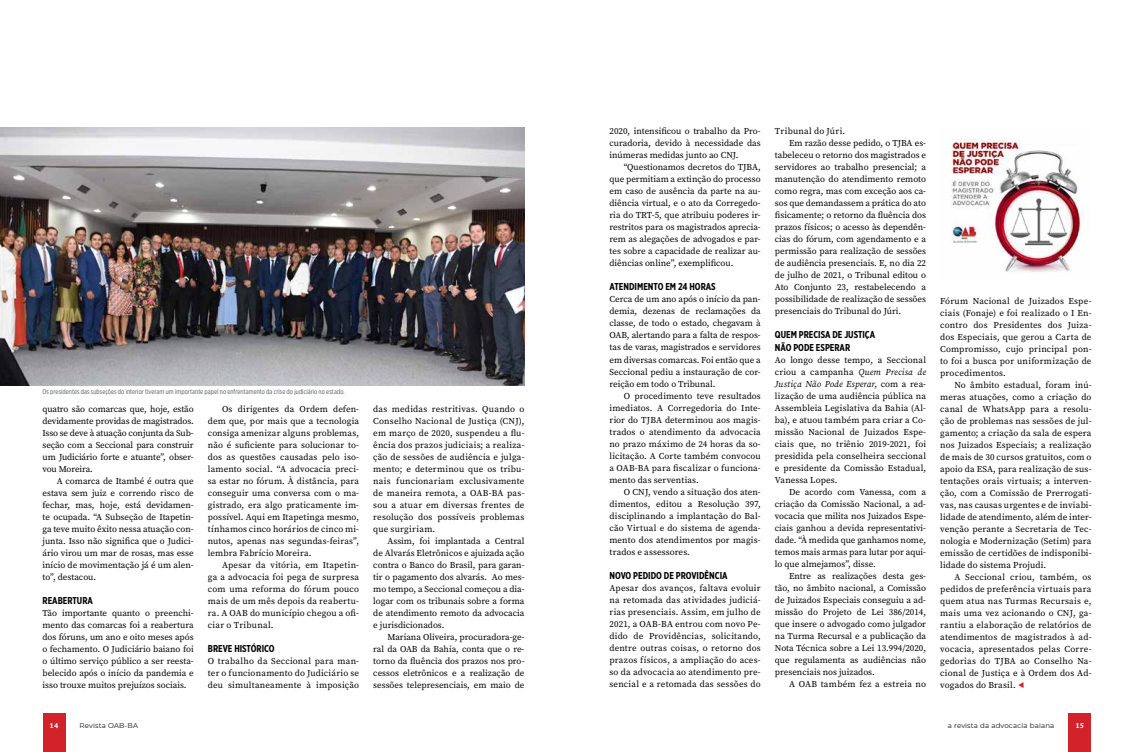
<style>
.page{position:relative;width:1134px;height:752px;background:#fff}
.page>*{position:absolute;margin:0;border:0;box-sizing:border-box;transform-origin:0 0}
.t1{font:700 10px/12px "Gotham X Narrow";color:#000}
.t2{font:9px/12px "Source Serif Pro";color:#000;text-align:justify}
.t3{font:9px "Source Serif Pro";letter-spacing:.025em;color:#000}
.t4{font:9px "Source Serif Pro";letter-spacing:.03em;color:#000}
.t5{font:7px "Gotham X Narrow";letter-spacing:.01em;color:#58595b}
.t6{font:300 7px "Montserrat";letter-spacing:.03em;color:#414042}
.t7{font:700 7px "Bookerly";color:#fff}
.s1{font-style:italic}
.s2{font-size:11px;color:#d2232a}
</style>
<div class="page">
<div style="left:1068px;top:713px;width:23px;height:38px;background:#d2232a"></div>
<img style="left:950px;top:139px;width:131px;height:133px">
<div style="left:43px;top:713px;width:22px;height:38px;background:#d2232a"></div>
<img style="left:0;top:128px;width:524px;height:257px">
<p class="t5" style="left:43px;top:387px;width:304px">Os presidentes das subseções do interior tiveram um importante papel no enfrentamento da crise do judiciário no estado.</p>
<p class="t2" style="left:43px;top:402px;width:153px">quatro são comarcas que, hoje, estão devidamente providas de magistrados.<br>Isso se deve à atuação conjunta da Sub&shy;seção com a Seccional para construir um Judiciário forte e atuante”, obser&shy;vou Moreira.</p>
<p class="t2" style="left:43px;top:474px;width:153px;text-indent:14px">A comarca de Itambé é outra que estava sem juiz e correndo risco de fechar, mas, hoje, está devidamen&shy;te ocupada. “A Subseção de Itapetin&shy;ga teve muito êxito nessa atuação con&shy;junta. Isso não significa que o Judici&shy;ário virou um mar de rosas, mas esse início de movimentação já é um alen&shy;to”, destacou.</p>
<p class="t1" style="left:43px;top:594px;width:52px">REABERTURA</p>
<p class="t2" style="left:43px;top:606px;width:153px">Tão importante quanto o preenchi&shy;mento das comarcas foi a reabertura dos fóruns, um ano e oito meses após o fechamento. O Judiciário baiano foi o último serviço público a ser reesta&shy;belecido após o início da pandemia e isso trouxe muitos prejuízos sociais.</p>
<p class="t2" style="left:208px;top:402px;width:153px;text-indent:14px">Os dirigentes da Ordem defen&shy;dem que, por mais que a tecnologia consiga amenizar alguns problemas, não é suficiente para solucionar to&shy;dos as questões causadas pelo iso&shy;lamento social. “A advocacia preci&shy;sa estar no fórum. À distância, para conseguir uma conversa com o ma&shy;gistrado, era algo praticamente im&shy;possível. Aqui em Itapetinga mesmo, tínhamos cinco horários de cinco mi&shy;nutos, apenas nas segundas-feiras”, lembra Fabrício Moreira.</p>
<p class="t2" style="left:208px;top:558px;width:153px;text-indent:14px">Apesar da vitória, em Itapetin&shy;ga a advocacia foi pega de surpresa com uma reforma do fórum pouco mais de um mês depois da reabertu&shy;ra. A OAB do município chegou a ofi&shy;ciar o Tribunal.</p>
<p class="t1" style="left:208px;top:642px;width:68px">BREVE HISTÓRICO</p>
<p class="t2" style="left:208px;top:654px;width:153px">O trabalho da Seccional para man&shy;ter o funcionamento do Judiciário se deu simultaneamente à imposição</p>
<p class="t2" style="left:373px;top:402px;width:153px">das medidas restritivas. Quando o Conselho Nacional de Justiça (CNJ), em março de 2020, suspendeu a flu&shy;ência dos prazos judiciais; a realiza&shy;ção de sessões de audiência e julga&shy;mento; e determinou que os tribu&shy;nais funcionariam exclusivamente de maneira remota, a OAB-BA pas&shy;sou a atuar em diversas frentes de resolução dos possíveis problemas que surgiriam.</p>
<p class="t2" style="left:373px;top:534px;width:153px;text-indent:14px">Assim, foi implantada a Central de Alvarás Eletrônicos e ajuizada ação contra o Banco do Brasil, para garan&shy;tir o pagamento dos alvarás. Ao mes&shy;mo tempo, a Seccional começou a dia&shy;logar com os tribunais sobre a forma de atendimento remoto da advocacia e jurisdicionados.</p>
<p class="t2" style="left:373px;top:630px;width:153px;text-indent:14px">Mariana Oliveira, procuradora-ge&shy;ral da OAB da Bahia, conta que o re&shy;torno da fluência dos prazos nos pro&shy;cessos eletrônicos e a realização de sessões telepresenciais, em maio de</p>
<p class="t2" style="left:609px;top:125px;width:153px">2020, intensificou o trabalho da Pro&shy;curadoria, devido à necessidade das inúmeras medidas junto ao CNJ.</p>
<p class="t2" style="left:609px;top:161px;width:153px;text-indent:14px">“Questionamos decretos do TJBA, que permitiam a extinção do processo em caso de ausência da parte na au&shy;diência virtual, e o ato da Corregedo&shy;ria do TRT-5, que atribuiu poderes ir&shy;restritos para os magistrados aprecia&shy;rem as alegações de advogados e par&shy;tes sobre a capacidade de realizar au&shy;diências online”, exemplificou.</p>
<p class="t1" style="left:609px;top:281px;width:108px">ATENDIMENTO EM 24 HORAS</p>
<p class="t2" style="left:609px;top:293px;width:153px">Cerca de um ano após o início da pan&shy;demia, dezenas de reclamações da classe, de todo o estado, chegavam à OAB, alertando para a falta de respos&shy;tas de varas, magistrados e servidores em diversas comarcas. Foi então que a Seccional pediu a instauração de cor&shy;reição em todo o Tribunal.</p>
<p class="t2" style="left:609px;top:389px;width:153px;text-indent:14px">O procedimento teve resultados imediatos. A Corregedoria do Inte&shy;rior do TJBA determinou aos magis&shy;trados o atendimento da advocacia no prazo máximo de 24 horas da so&shy;licitação. A Corte também convocou a OAB-BA para fiscalizar o funciona&shy;mento das serventias.</p>
<p class="t2" style="left:609px;top:485px;width:153px;text-indent:14px">O CNJ, vendo a situação dos aten&shy;dimentos, editou a Resolução 397, disciplinando a implantação do Bal&shy;cão Virtual e do sistema de agenda&shy;mento dos atendimentos por magis&shy;trados e assessores.</p>
<p class="t1" style="left:609px;top:569px;width:120px">NOVO PEDIDO DE PROVIDÊNCIA</p>
<p class="t2" style="left:609px;top:581px;width:153px">Apesar dos avanços, faltava evoluir na retomada das atividades judiciá&shy;rias presenciais. Assim, em julho de 2021, a OAB-BA entrou com novo Pe&shy;dido de Providências, solicitando, dentre outras coisas, o retorno dos prazos físicos, a ampliação do aces&shy;so da advocacia ao atendimento pre&shy;sencial e a retomada das sessões do</p>
<p class="t4" style="left:775px;top:125px;width:72px">Tribunal do Júri.</p>
<p class="t2" style="left:789px;top:137px;width:138px">Em razão desse pedido, o TJBA es-</p>
<p class="t2" style="left:775px;top:149px;width:153px">tabeleceu o retorno dos magistrados e</p>
<p class="t2" style="left:775px;top:161px;width:153px">servidores ao trabalho presencial; a</p>
<p class="t2" style="left:775px;top:173px;width:153px">manutenção do atendimento remoto</p>
<p class="t2" style="left:775px;top:185px;width:153px">como regra, mas com exceção aos ca-</p>
<p class="t2" style="left:775px;top:197px;width:153px">sos que demandassem a prática do ato</p>
<p class="t2" style="left:775px;top:209px;width:153px">fisicamente; o retorno da fluência dos</p>
<p class="t2" style="left:775px;top:221px;width:153px">prazos físicos; o acesso às dependên-</p>
<p class="t2" style="left:775px;top:233px;width:153px">cias do fórum, com agendamento e a</p>
<p class="t2" style="left:775px;top:245px;width:153px">permissão para realização de sessões</p>
<p class="t2" style="left:775px;top:257px;width:153px">de audiência presenciais. E, no dia 22</p>
<p class="t2" style="left:775px;top:269px;width:153px">de julho de 2021, o Tribunal editou o</p>
<p class="t2" style="left:775px;top:281px;width:153px">Ato Conjunto 23, restabelecendo a</p>
<p class="t2" style="left:775px;top:293px;width:153px">possibilidade de realização de sessões</p>
<p class="t2" style="left:775px;top:305px;width:128px">presenciais do Tribunal do Júri.</p>
<p class="t1" style="left:775px;top:329px;width:102px">QUEM PRECISA DE JUSTIÇA<br>NÃO PODE ESPERAR</p>
<p class="t2" style="left:775px;top:353px;width:153px">Ao longo desse tempo, a Seccional criou a campanha <span class="s1">Quem Precisa de Justiça Não Pode Esperar</span>, com a rea&shy;lização de uma audiência pública na Assembleia Legislativa da Bahia (Al&shy;ba), e atuou também para criar a Co&shy;missão Nacional de Juizados Espe&shy;ciais que, no triênio 2019-2021, foi presidida pela conselheira seccional e presidente da Comissão Estadual, Vanessa Lopes.</p>
<p class="t2" style="left:775px;top:485px;width:153px;text-indent:14px">De acordo com Vanessa, com a criação da Comissão Nacional, a ad&shy;vocacia que milita nos Juizados Espe&shy;ciais ganhou a devida representativi&shy;dade. “À medida que ganhamos nome, temos mais armas para lutar por aqui&shy;lo que almejamos”, disse.</p>
<p class="t2" style="left:775px;top:569px;width:153px;text-indent:14px">Entre as realizações desta ges&shy;tão, no âmbito nacional, a Comissão de Juizados Especiais conseguiu a ad&shy;missão do Projeto de Lei 386/2014, que insere o advogado como julgador na Turma Recursal e a publicação da Nota Técnica sobre a Lei 13.994/2020, que regulamenta as audiências não presenciais nos juizados.</p>
<p class="t3" style="left:789px;top:677px;width:139px">A OAB também fez a estreia no</p>
<p class="t2" style="left:940px;top:295px;width:153px">Fórum Nacional de Juizados Espe&shy;ciais (Fonaje) e foi realizado o I En&shy;contro dos Presidentes dos Juiza&shy;dos Especiais, que gerou a Carta de Compromisso, cujo principal pon&shy;to foi a busca por uniformização de procedimentos.</p>
<p class="t2" style="left:940px;top:379px;width:153px;text-indent:14px">No âmbito estadual, foram inú&shy;meras atuações, como a criação do canal de WhatsApp para a resolu&shy;ção de problemas nas sessões de jul&shy;gamento; a criação da sala de espera nos Juizados Especiais; a realização de mais de 30 cursos gratuitos, com o apoio da ESA, para realização de sus&shy;tentações orais virtuais; a interven&shy;ção, com a Comissão de Prerrogati&shy;vas, nas causas urgentes e de inviabi&shy;lidade de atendimento, além de inter&shy;venção perante a Secretaria de Tec&shy;nologia e Modernização (Setim) para emissão de certidões de indisponibi&shy;lidade do sistema Projudi.</p>
<p class="t2" style="left:940px;top:571px;width:153px;text-indent:14px">A Seccional criou, também, os pedidos de preferência virtuais para quem atua nas Turmas Recursais e, mais uma vez acionando o CNJ, ga&shy;rantiu a elaboração de relatórios de atendimentos de magistrados à ad&shy;vocacia, apresentados pelas Corre&shy;gedorias do TJBA ao Conselho Na&shy;cional de Justiça e à Ordem dos Ad&shy;vogados do Brasil. <span class="s2">◀</span></p>
<p class="t7" style="left:50px;top:720px;width:10px">14</p>
<p class="t6" style="left:80px;top:720px;width:60px">Revista OAB-BA</p>
<p class="t6" style="left:948px;top:720px;width:108px">a revista da advocacia baiana</p>
<p class="t7" style="left:1075px;top:720px;width:10px">15</p>
</div>
